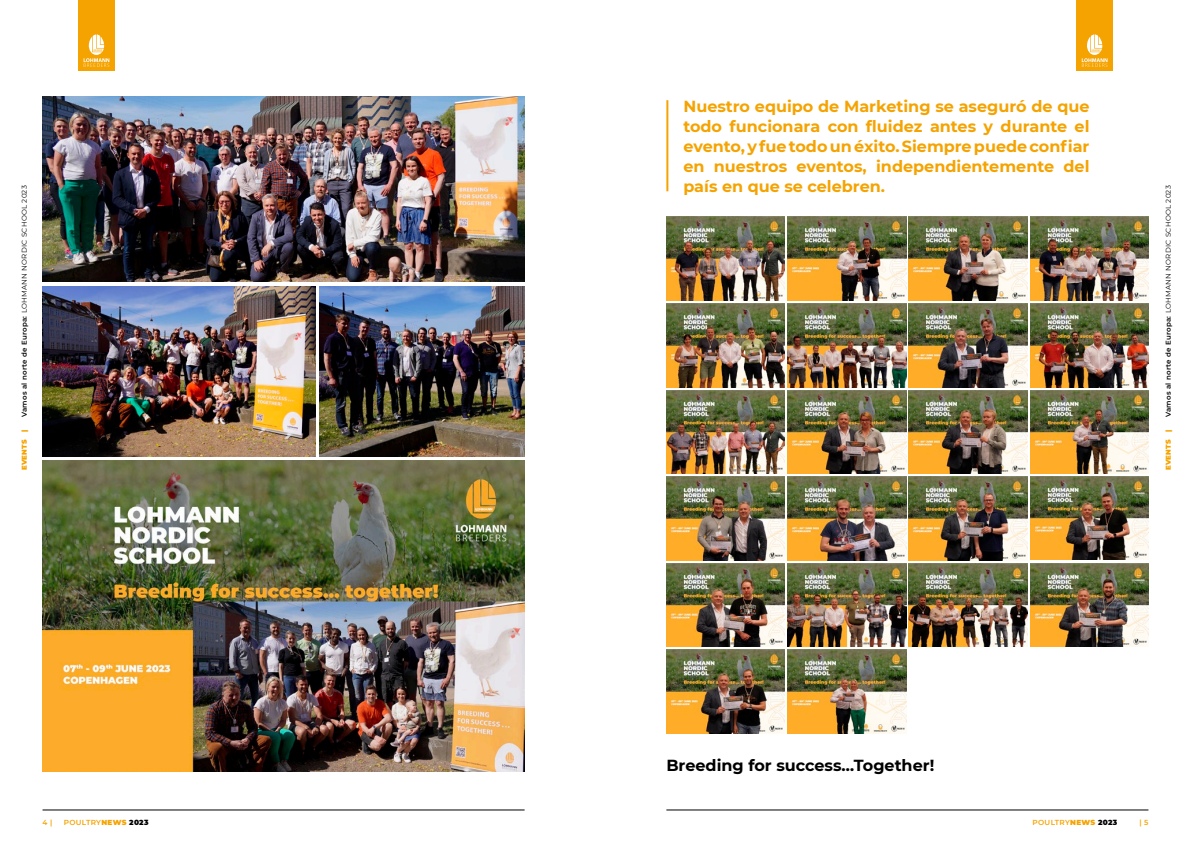
<style>
.page{position:relative;width:1191px;height:842px;background:#fff}
.page>*{position:absolute;margin:0;border:0;box-sizing:border-box;transform-origin:0 0}
.TEXTO{font:700 16px/20px "Montserrat";color:#f5a300;text-align:justify}
.TEXTO-2{font:700 16px "Montserrat";color:#000}
.t1{font:600 7.3px "Montserrat";letter-spacing:.04em;color:#f5a300}
.t2{font:7px "Montserrat";letter-spacing:.04em;color:#000}
.t3{font:900 7px "Montserrat";letter-spacing:.04em;color:#f5a300}
.s1{font-weight:600}
.s2{font-weight:900}
.s3{font-weight:900;color:#000}
</style>
<div class="page">
<img style="left:43px;top:97px;width:481px;height:185px">
<img style="left:43px;top:286px;width:273px;height:171px">
<img style="left:320px;top:286px;width:204px;height:171px">
<img style="left:43px;top:461px;width:481px;height:310px">
<img style="left:1030px;top:563px;width:118px;height:84px">
<img style="left:666px;top:563px;width:119px;height:84px">
<img style="left:666px;top:477px;width:119px;height:83px">
<img style="left:666px;top:390px;width:119px;height:84px">
<img style="left:666px;top:303px;width:119px;height:84px">
<img style="left:666px;top:217px;width:119px;height:84px">
<img style="left:1030px;top:217px;width:118px;height:84px">
<img style="left:787px;top:303px;width:119px;height:84px">
<img style="left:909px;top:563px;width:118px;height:84px">
<img style="left:909px;top:477px;width:118px;height:83px">
<img style="left:909px;top:390px;width:118px;height:84px">
<img style="left:909px;top:303px;width:118px;height:84px">
<img style="left:909px;top:217px;width:118px;height:84px">
<img style="left:787px;top:563px;width:119px;height:84px">
<img style="left:787px;top:477px;width:119px;height:83px">
<img style="left:787px;top:650px;width:119px;height:83px">
<img style="left:666px;top:650px;width:119px;height:83px">
<img style="left:787px;top:390px;width:119px;height:84px">
<img style="left:1030px;top:390px;width:118px;height:84px">
<img style="left:1030px;top:303px;width:118px;height:84px">
<img style="left:1030px;top:476px;width:118px;height:84px">
<img style="left:787px;top:217px;width:119px;height:84px">
<hr style="left:666px;top:100px;width:2px;height:91px;background:#f5a300">
<hr style="left:43px;top:810px;width:481px;height:1px;background:#000">
<hr style="left:666px;top:810px;width:482px;height:1px;background:#000">
<div style="left:1076px;top:0;width:36px;height:71px;background:#f5a300"></div>
<svg style="left:1081px;top:34px;width:26px;height:33px"></svg>
<div style="left:78px;top:0;width:36px;height:71px;background:#f5a300"></div>
<svg style="left:84px;top:34px;width:25px;height:33px"></svg>
<p class="t2" style="left:19px;top:417px;width:234px;rotate:-90deg"><span class="s1">Vamos al norte de Europa:</span> LOHMANN NORDIC SCHOOL 2023</p>
<p class="t3" style="left:19px;top:470px;width:42px;rotate:-90deg">EVENTS |</p>
<p class="TEXTO" style="left:683px;top:95px;width:407px">Nuestro equipo de Marketing se aseguró de que todo funcionara con fluidez antes y durante el evento, y fue todo un éxito. Siempre puede confiar en nuestros eventos, independientemente del país en que se celebren.</p>
<p class="t2" style="left:1163px;top:417px;width:234px;rotate:-90deg"><span class="s1">Vamos al norte de Europa:</span> LOHMANN NORDIC SCHOOL 2023</p>
<p class="t3" style="left:1163px;top:470px;width:42px;rotate:-90deg">EVENTS |</p>
<p class="TEXTO-2" style="left:666px;top:754px;width:269px">Breeding for success…Together!</p>
<p class="t1" style="left:43px;top:817px;width:11px">4 |</p>
<p class="t1" style="left:64px;top:817px;width:86px">POULTRY<span class="s2">NEWS</span> <span class="s3">2023</span></p>
<p class="t1" style="left:1032px;top:817px;width:86px">POULTRY<span class="s2">NEWS</span> <span class="s3">2023</span></p>
<p class="t1" style="left:1139px;top:817px;width:11px">| 5</p>
</div>
